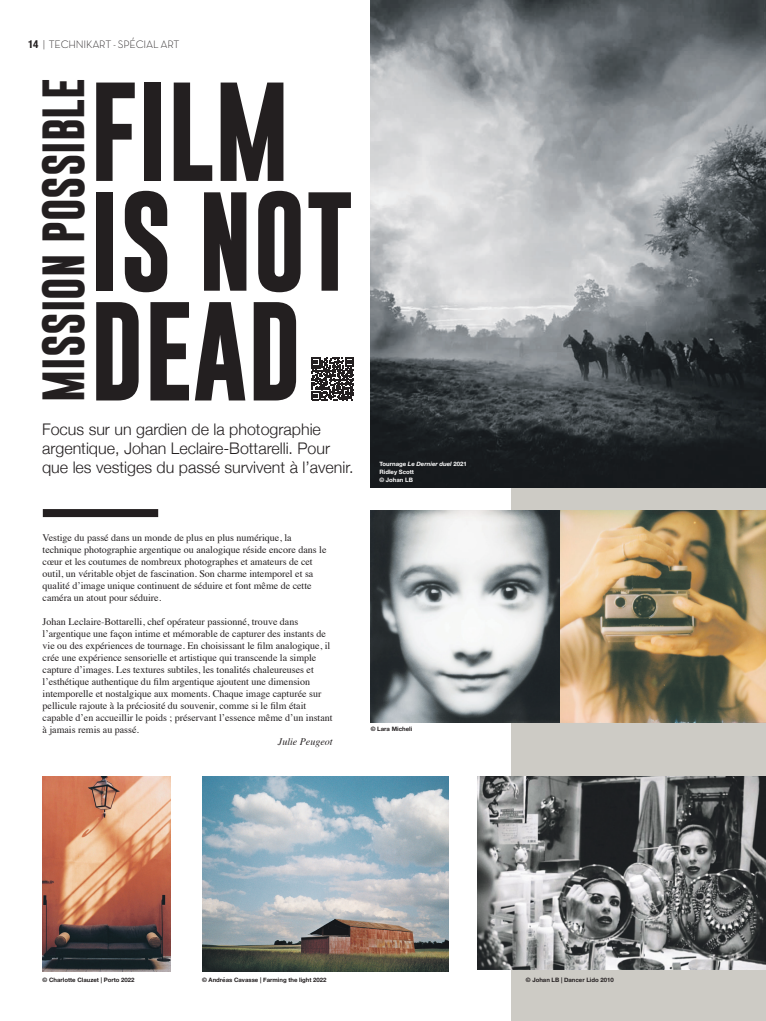
<style>
.page{position:relative;width:766px;height:1021px;background:#fff}
.page>*{position:absolute;margin:0;border:0;box-sizing:border-box;transform-origin:0 0}
.t1{font:700 100.6px/109.7px "Gobold";color:#231f20}
.t2{font:700 42.6px "Gobold";color:#231f20}
.t3{font:300 16px/19px "Helvetica Neue";color:#231f20}
.t4{font:300 11px "Neutra Text TF";letter-spacing:-.02em;color:#231f20}
.t5{font:10px/12px "Times";color:#231f20}
.t6{font:italic 10px "Times";color:#231f20}
.t7{font:700 6px "Helvetica Neue";color:#231f20}
.t8{font:700 6px/8px "Helvetica Neue";color:#fff}
.s1{font-family:"Helvetica Neue";font-weight:700;font-stretch:condensed}
.s2{font-style:italic}
</style>
<div class="page">
<div style="left:43px;top:509px;width:115px;height:8px;background:#231f20"></div>
<div style="left:511px;top:0;width:254px;height:1020px;background:#cdcbc5"></div>
<hr style="left:765px;top:850px;width:1px;height:170px;background:#dc0a7b">
<img style="left:370px;top:0;width:395px;height:488px">
<img style="left:370px;top:511px;width:190px;height:211px">
<img style="left:560px;top:510px;width:205px;height:212px">
<img style="left:43px;top:776px;width:128px;height:195px">
<img style="left:202px;top:776px;width:246px;height:195px">
<img style="left:477px;top:776px;width:288px;height:193px">
<svg style="left:311px;top:357px;width:43px;height:43px"></svg>
<p class="t4" style="left:28px;top:38px;width:153px"><span class="s1">14</span> | TECHNIKART - SPÉCIAL ART</p>
<h2 class="t2" style="left:36px;top:402px;width:325px;rotate:-90deg">MISSION POSSIBLE</h2>
<h1 class="t1" style="left:90px;top:77px;width:265px">FILM<br>IS NOT</h1>
<h1 class="t1" style="left:90px;top:297px;width:213px">DEAD</h1>
<h3 class="t3" style="left:42px;top:419px;width:313px">Focus sur un gardien de la photographie argentique, Johan Leclaire-Bottarelli. Pour que les vestiges du passé survivent à l’avenir.</h3>
<p class="t8" style="left:379px;top:459px;width:89px">Tournage <span class="s2">Le Dernier duel</span> 2021<br>Ridley Scott<br>© Johan LB</p>
<p class="t5" style="left:43px;top:530px;width:285px">Vestige du passé dans un monde de plus en plus numérique, la technique photographie argentique ou analogique réside encore dans le cœur et les coutumes de nombreux photographes et amateurs de cet outil, un véritable objet de fascination. Son charme intemporel et sa qualité d’image unique continuent de séduire et font même de cette caméra un atout pour séduire.</p>
<p class="t5" style="left:43px;top:614px;width:291px">Johan Leclaire-Bottarelli, chef opérateur passionné, trouve dans l’argentique une façon intime et mémorable de capturer des instants de vie ou des expériences de tournage. En choisissant le film analogique, il crée une expérience sensorielle et artistique qui transcende la simple capture d’images. Les textures subtiles, les tonalités chaleureuses et l’esthétique authentique du film argentique ajoutent une dimension intemporelle et nostalgique aux moments. Chaque image capturée sur pellicule rajoute à la préciosité du souvenir, comme si le film était capable d’en accueillir le poids ; préservant l’essence même d’un instant à jamais remis au passé.</p>
<p class="t6" style="left:278px;top:732px;width:56px">Julie Peugeot</p>
<p class="t7" style="left:370px;top:724px;width:43px">© Lara Micheli</p>
<p class="t7" style="left:43px;top:975px;width:93px">© Charlotte Clauzet | Porto 2022</p>
<p class="t7" style="left:202px;top:975px;width:126px">© Andréas Cavasse | Farming the light 2022</p>
<p class="t7" style="left:525px;top:975px;width:89px">© Johan LB | Dancer Lido 2010</p>
</div>
